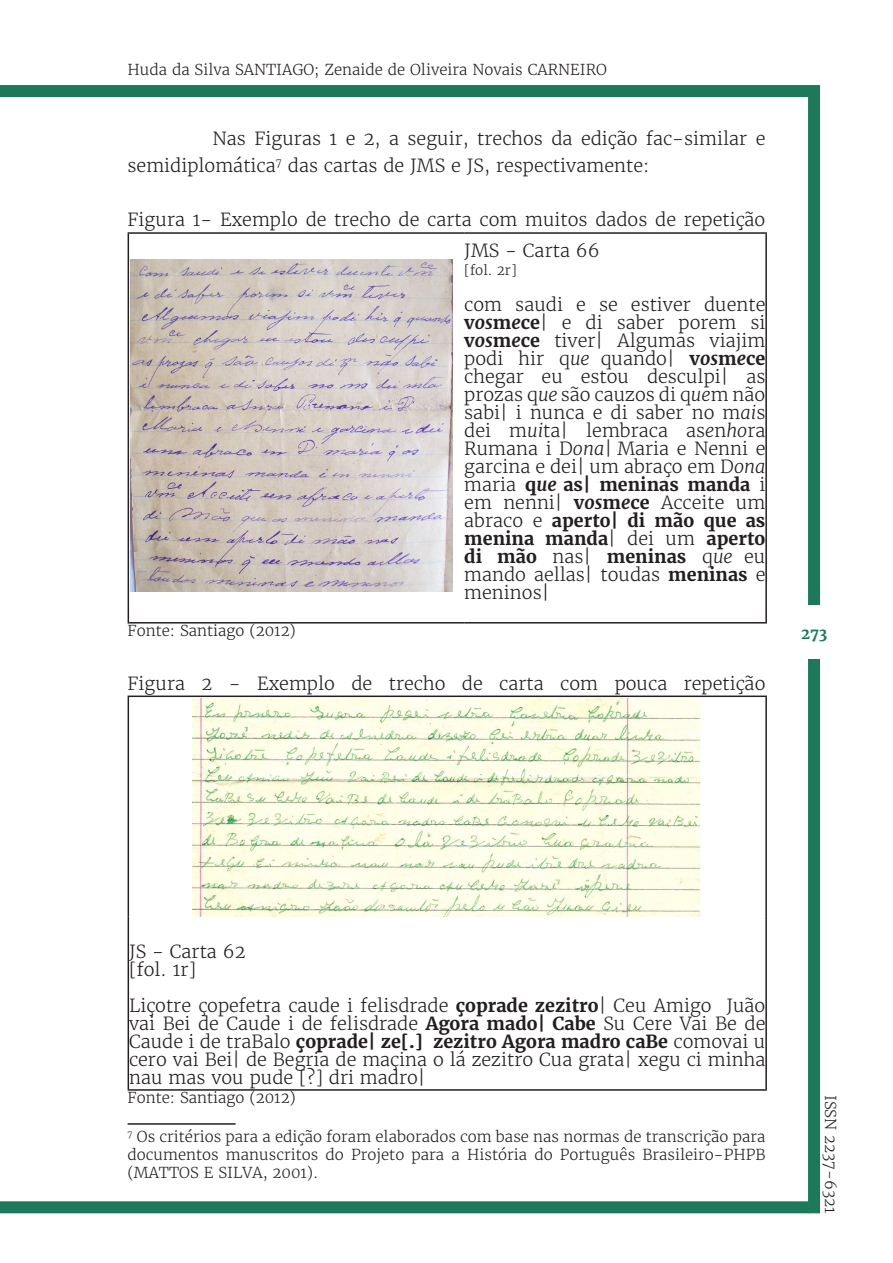
<style>
.page{position:relative;width:893px;height:1263px;background:#fff}
.page>*{position:absolute;margin:0;border:0;box-sizing:border-box;transform-origin:0 0}
.Tabela{font:300 18px/18px "Merriweather";color:#231f20;text-align:justify}
.Título_de_quadro_fig{font:300 18px "Merriweather";color:#231f20}
.Corpo_do_artigo{font:300 18px/27px "Merriweather";color:#231f20}
.Rodapé{font:300 15px/18px "Merriweather";color:#231f20;text-align:justify}
.Fonte_de_quadro{font:300 15px "Merriweather";color:#231f20}
.t1{font:700 15px "Merriweather";color:#1e785a}
.Tabela-2{font:300 13.5px "Merriweather";color:#231f20}
.s1{font-weight:700}
.s2{font-weight:700;font-style:italic}
.s3{font-style:italic}
</style>
<div class="page">
<div style="left:0;top:85px;width:810px;height:12px;background:#1e785a"></div>
<div style="left:808px;top:85px;width:12px;height:1128px;background:#1e785a"></div>
<div style="left:0;top:1201px;width:809px;height:12px;background:#1e785a"></div>
<div style="left:789px;top:605px;width:51px;height:53px;background:#fff"></div>
<hr style="left:128px;top:232px;width:336px;height:2px;background:#231f20">
<hr style="left:128px;top:234px;width:1px;height:388px;background:#231f20">
<hr style="left:464px;top:232px;width:303px;height:2px;background:#231f20">
<hr style="left:765px;top:234px;width:2px;height:388px;background:#231f20">
<hr style="left:128px;top:622px;width:336px;height:1px;background:#231f20">
<hr style="left:464px;top:622px;width:303px;height:1px;background:#231f20">
<hr style="left:128px;top:695px;width:639px;height:2px;background:#231f20">
<hr style="left:128px;top:697px;width:1px;height:219px;background:#231f20">
<hr style="left:765px;top:697px;width:2px;height:219px;background:#231f20">
<hr style="left:128px;top:916px;width:1px;height:173px;background:#231f20">
<hr style="left:765px;top:916px;width:2px;height:173px;background:#231f20">
<hr style="left:128px;top:1089px;width:639px;height:2px;background:#231f20">
<hr style="left:128px;top:1123px;width:108px;height:2px;background:#231f20">
<img style="left:131px;top:259px;width:322px;height:332px">
<img style="left:192px;top:698px;width:509px;height:218px">
<p class="Rodapé" style="left:128px;top:60px;width:481px">Huda da Silva SANTIAGO; Zenaide de Oliveira Novais CARNEIRO</p>
<p class="Corpo_do_artigo" style="left:128px;top:125px;width:639px;text-indent:85px">Nas Figuras 1 e 2, a seguir, trechos da edição fac-similar e semidiplomática<sup>7</sup> das cartas de JMS e JS, respectivamente:</p>
<p class="Título_de_quadro_fig" style="left:128px;top:209px;width:639px">Figura 1- Exemplo de trecho de carta com muitos dados de repetição</p>
<p class="Tabela" style="left:464px;top:241px;width:137px">JMS - Carta 66</p>
<p class="Tabela-2" style="left:464px;top:261px;width:54px">[fol. 2r]</p>
<p class="Tabela" style="left:464px;top:295px;width:303px">com saudi e se estiver duente <span class="s1">v</span><span class="s2">os</span><span class="s1">m</span><span class="s2">e</span><span class="s1">ce</span>| e di saber porem si <span class="s1">v</span><span class="s2">os</span><span class="s1">m</span><span class="s2">e</span><span class="s1">ce</span> tiver| Algumas viajim podi hir q<span class="s3">ue</span> quando| <span class="s1">v</span><span class="s2">os</span><span class="s1">m</span><span class="s2">e</span><span class="s1">ce </span>chegar eu estou desculpi| as prozas q<span class="s3">ue</span> são cauzos di q<span class="s3">ue</span>m não sabi| i nunca e di saber no m<span class="s3">ai</span>s dei m<span class="s3">ui</span>ta| lembraca as<span class="s3">e</span>n<span class="s3">ho</span>ra Rumana i D<span class="s3">ona|</span> Maria e Nenni e garcina e dei| um abraço em D<span class="s3">ona </span>maria <span class="s1">q</span><span class="s2">ue</span> <span class="s1">as| meninas manda</span> i em nenni| <span class="s1">v</span><span class="s2">os</span><span class="s1">m</span><span class="s2">e</span><span class="s1">ce</span> Acceite um abraco e <span class="s1">aperto| di mão que as menina manda</span>| dei um <span class="s1">aperto di mão</span> nas| <span class="s1">meninas</span> q<span class="s3">ue</span> eu mando aellas| toudas <span class="s1">meninas</span> e meninos|</p>
<p class="Fonte_de_quadro" style="left:128px;top:621px;width:170px">Fonte: Santiago (2012)</p>
<p class="Título_de_quadro_fig" style="left:128px;top:672px;width:639px">Figura 2 - Exemplo de trecho de carta com pouca repetição</p>
<p class="t1" style="left:801px;top:624px;width:28px">273</p>
<p class="Tabela" style="left:129px;top:942px;width:118px">JS - Carta 62</p>
<p class="Tabela" style="left:129px;top:960px;width:68px">[fol. 1r]</p>
<p class="Tabela" style="left:129px;top:996px;width:638px">Liçotre çopefetra caude i felisdrade <span class="s1">çoprade zezitro</span>| Ceu Amigo Juão vai Bei de Caude i de felisdrade <span class="s1">Agora mado| Cabe</span> Su Cere Vai Be de Caude i de traBalo <span class="s1">çoprade| ze[.] zezitro Agora madro caBe</span> comovai u cero vai Bei| de Begria de maçina o lá zezitro Cua grata| xegu ci minha nau mas vou pude [?] dri madro|</p>
<p class="Fonte_de_quadro" style="left:128px;top:1088px;width:170px">Fonte: Santiago (2012)</p>
<p class="Rodapé" style="left:128px;top:1127px;width:639px"><sup>7</sup> Os critérios para a edição foram elaborados com base nas normas de transcrição para documentos manuscritos do Projeto para a História do Português Brasileiro-PHPB (MATTOS E SILVA, 2001).</p>
<p class="Rodapé" style="left:840px;top:1095px;width:120px;rotate:90deg">ISSN 2237-6321</p>
</div>
